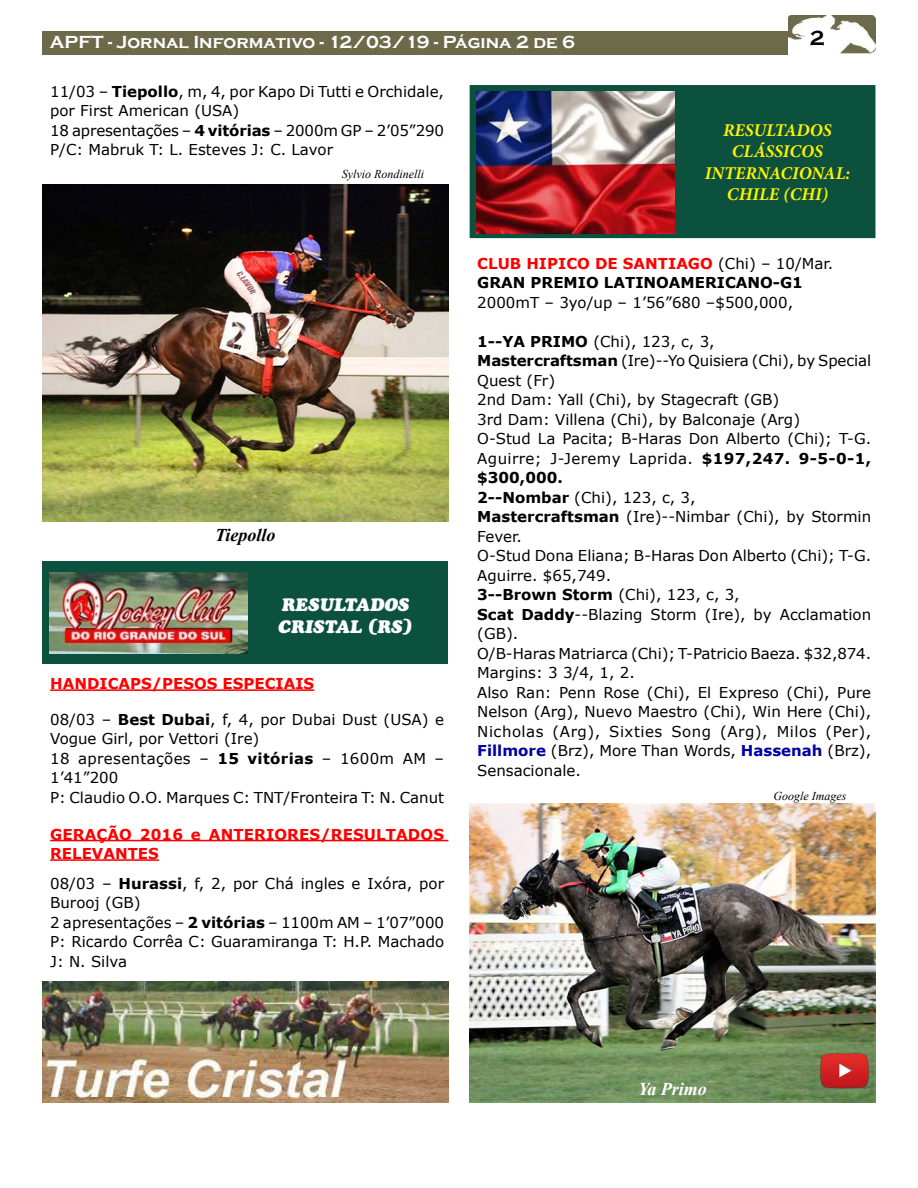
<style>
.page{position:relative;width:918px;height:1188px;background:#fff}
.page>*{position:absolute;margin:0;border:0;box-sizing:border-box;transform-origin:0 0}
.t1{font:700 21px "Copperplate Gothic";color:#000}
.t2{font:italic 700 18px/21.6px "Minion Pro";color:#fff200;text-align:center}
.t3{font:700 18px "Copperplate Gothic";color:#fff}
.t4{font:italic 18px/21.6px "Cooper Black Std";color:#fff}
.t5{font:italic 700 18px "Times New Roman";color:#000}
.t6{font:italic 700 18px "Times New Roman";color:#fff}
.t7{font:15px/19.5px "Verdana";color:#000}
.t8{font:700 15px/19.5px "Verdana";color:#f00}
.t9{font:700 15px/19.5px "Verdana";color:#000}
.t10{font:italic 12px "Times New Roman";color:#000}
.s1{font-weight:700}
.s2{color:#f00}
.s3{font-weight:400}
.s4{font-weight:700;color:#0000a2}
</style>
<div class="page">
<div style="left:43px;top:31px;width:746px;height:23px;background:#6c6a4a"></div>
<img style="left:789px;top:15px;width:86px;height:39px">
<img style="left:43px;top:185px;width:405px;height:337px">
<div style="left:43px;top:561px;width:405px;height:103px;background:#0c503e"></div>
<img style="left:50px;top:573px;width:198px;height:81px">
<hr style="left:50px;top:840px;width:398px;height:1px;background:#f00">
<hr style="left:50px;top:859px;width:109px;height:2px;background:#f00">
<hr style="left:50px;top:689px;width:264px;height:2px;background:#f00">
<img style="left:43px;top:982px;width:405px;height:120px">
<div style="left:470px;top:85px;width:405px;height:153px;background:#0c503e"></div>
<img style="left:476px;top:91px;width:199px;height:142px">
<img style="left:470px;top:804px;width:405px;height:299px">
<img style="left:813px;top:1040px;width:62px;height:62px">
<p class="t3" style="left:50px;top:32px;width:527px">APFT - Jornal Informativo - 12/03/19 - Página 2 de 6</p>
<h1 class="t1" style="left:810px;top:27px;width:16px">2</h1>
<p class="t7" style="left:50px;top:81px;width:395px">11/03 – <span class="s1">Tiepollo</span>, m, 4, por Kapo Di Tutti e Orchidale, por First American (USA)<br>18 apresentações – <span class="s1">4 vitórias</span> – 2000m GP – 2’05”290<br>P/C: Mabruk T: L. Esteves J: C. Lavor</p>
<p class="t10" style="left:342px;top:166px;width:84px">Sylvio Rondinelli</p>
<p class="t5" style="left:215px;top:522px;width:62px">Tiepollo</p>
<p class="t4" style="left:278px;top:594px;width:136px">RESULTADOS<br>CRISTAL (RS)</p>
<p class="t8" style="left:50px;top:674px;width:266px">HANDICAPS/PESOS ESPECIAIS</p>
<p class="t7" style="left:50px;top:709px;width:395px">08/03 – <span class="s1">Best Dubai</span>, f, 4, por Dubai Dust (USA) e Vogue Girl, por Vettori (Ire)<br>18 apresentações – <span class="s1">15 vitórias</span> – 1600m AM – 1’41”200<br>P: Claudio O.O. Marques C: TNT/Fronteira T: N. Canut</p>
<p class="t8" style="left:50px;top:824px;width:395px">GERAÇÃO 2016 e ANTERIORES/RESULTADOS<br>RELEVANTES</p>
<p class="t7" style="left:50px;top:873px;width:395px">08/03 – <span class="s1">Hurassi</span>, f, 2, por Chá ingles e Ixóra, por Burooj (GB)<br>2 apresentações – <span class="s1">2 vitórias</span> – 1100m AM – 1’07”000<br>P: Ricardo Corrêa C: Guaramiranga T: H.P. Machado J: N. Silva</p>
<p class="t2" style="left:705px;top:119px;width:147px">RESULTADOS<br>CLÁSSICOS<br>INTERNACIONAL:<br>CHILE (CHI)</p>
<p class="t9" style="left:477px;top:253px;width:357px"><span class="s2">CLUB HIPICO DE SANTIAGO</span> <span class="s3">(Chi) – 10/Mar.<br></span>GRAN PREMIO LATINOAMERICANO-G1</p>
<p class="t7" style="left:477px;top:292px;width:317px">2000mT – 3yo/up – 1’56”680 –$500,000,</p>
<p class="t7" style="left:477px;top:331px;width:395px"><span class="s1">1--YA PRIMO</span> (Chi), 123, c, 3,<br><span class="s1">Mastercraftsman</span> (Ire)--Yo Quisiera (Chi), by Special Quest (Fr)<br>2nd Dam: Yall (Chi), by Stagecraft (GB)<br>3rd Dam: Villena (Chi), by Balconaje (Arg)<br>O-Stud La Pacita; B-Haras Don Alberto (Chi); T-G.<br>Aguirre; J-Jeremy Laprida. <span class="s1">$197,247. 9-5-0-1, $300,000.<br>2--Nombar</span> (Chi), 123, c, 3,<br><span class="s1">Mastercraftsman</span> (Ire)--Nimbar (Chi), by Stormin Fever.<br>O-Stud Dona Eliana; B-Haras Don Alberto (Chi); T-G.<br>Aguirre. $65,749.<br><span class="s1">3--Brown Storm</span> (Chi), 123, c, 3,<br><span class="s1">Scat Daddy</span>--Blazing Storm (Ire), by Acclamation (GB).<br>O/B-Haras Matriarca (Chi); T-Patricio Baeza. $32,874.<br>Margins: 3 3/4, 1, 2.<br>Also Ran: Penn Rose (Chi), El Expreso (Chi), Pure Nelson (Arg), Nuevo Maestro (Chi), Win Here (Chi), Nicholas (Arg), Sixties Song (Arg), Milos (Per), <span class="s4">Fillmore</span> (Brz), More Than Words, <span class="s4">Hassenah</span> (Brz), Sensacionale.</p>
<p class="t10" style="left:774px;top:788px;width:74px">Google Images</p>
<p class="t6" style="left:638px;top:1076px;width:70px">Ya Primo</p>
</div>
